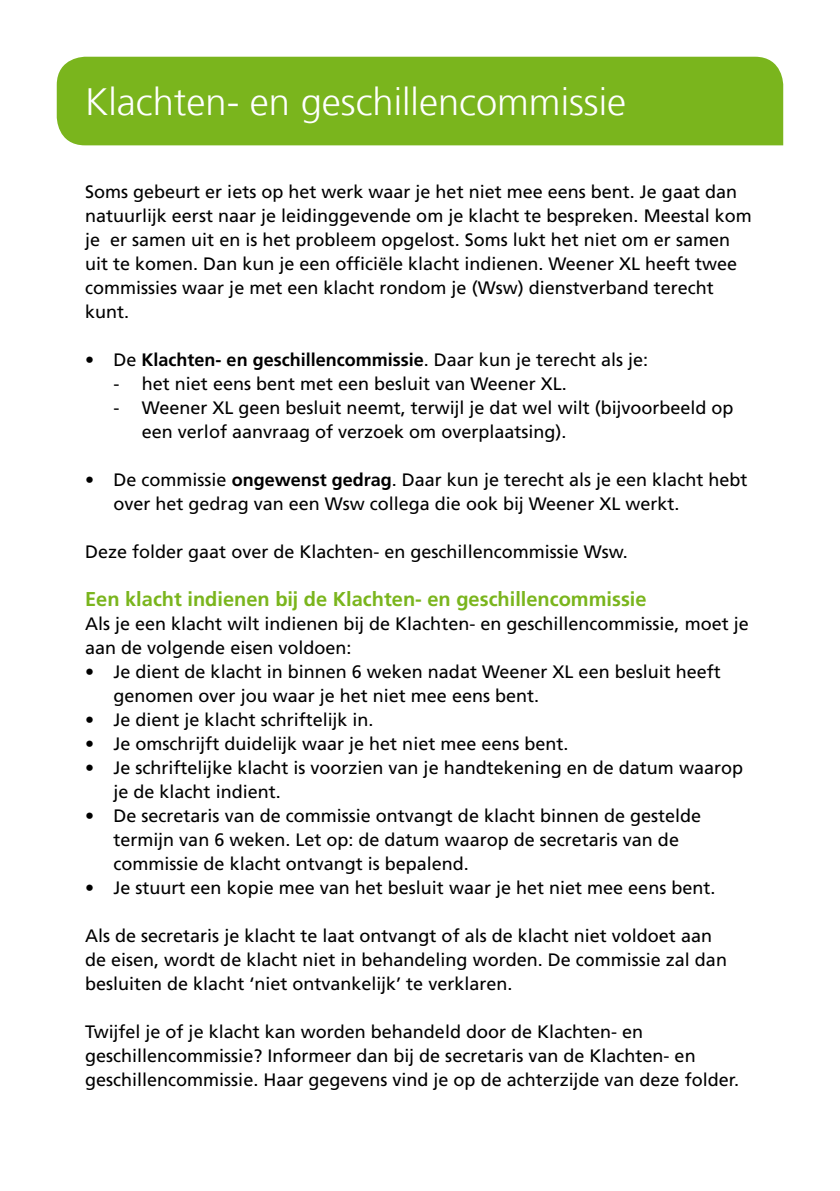
<style>
.page{position:relative;width:840px;height:1191px;background:#fff}
.page>*{position:absolute;margin:0;border:0;box-sizing:border-box;transform-origin:0 0}
.t1{font:300 38px "Frutiger LT Com";color:#fff}
.t2{font:700 20px "Frutiger LT Com";color:#7ab51d}
.t3{font:18px/24px "Frutiger LT Com";color:#000}
.t4{font:700 18px "Frutiger LT Com";color:#000}
.s1{font-weight:400}
.s2{font-weight:700}
</style>
<div class="page">
<div style="left:57px;top:57px;width:725px;height:88px;background:#7ab51d"></div>
<h1 class="t1" style="left:85px;top:80px;width:542px">Klachten- en geschillencommissie</h1>
<p class="t3" style="left:85px;top:180px;width:667px">Soms gebeurt er iets op het werk waar je het niet mee eens bent. Je gaat dan natuurlijk eerst naar je leidinggevende om je klacht te bespreken. Meestal kom je er samen uit en is het probleem opgelost. Soms lukt het niet om er samen uit te komen. Dan kun je een officiële klacht indienen. Weener XL heeft twee commissies waar je met een klacht rondom je (Wsw) dienstverband terecht kunt.</p>
<p class="t4" style="left:85px;top:349px;width:564px"><span class="s1">• De</span> Klachten- en geschillencommissie<span class="s1">. Daar kun je terecht als je:</span></p>
<p class="t3" style="left:113px;top:371px;width:454px">- het niet eens bent met een besluit van Weener XL.</p>
<p class="t3" style="left:142px;top:395px;width:593px;text-indent:-28px">- Weener XL geen besluit neemt, terwijl je dat wel wilt (bijvoorbeeld op een verlof aanvraag of verzoek om overplaatsing).</p>
<p class="t3" style="left:113px;top:467px;width:635px;text-indent:-28px">• De commissie <span class="s2">ongewenst gedrag</span>. Daar kun je terecht als je een klacht hebt over het gedrag van een Wsw collega die ook bij Weener XL werkt.</p>
<p class="t3" style="left:85px;top:539px;width:544px">Deze folder gaat over de Klachten- en geschillencommissie Wsw.</p>
<p class="t2" style="left:85px;top:587px;width:562px">Een klacht indienen bij de Klachten- en geschillencommissie</p>
<p class="t3" style="left:85px;top:612px;width:664px">Als je een klacht wilt indienen bij de Klachten- en geschillencommissie, moet je aan de volgende eisen voldoen:</p>
<p class="t3" style="left:113px;top:659px;width:608px;text-indent:-28px">• Je dient de klacht in binnen 6 weken nadat Weener XL een besluit heeft genomen over jou waar je het niet mee eens bent.</p>
<p class="t3" style="left:85px;top:707px;width:290px">• Je dient je klacht schriftelijk in.</p>
<p class="t3" style="left:85px;top:731px;width:484px">• Je omschrijft duidelijk waar je het niet mee eens bent.</p>
<p class="t3" style="left:113px;top:755px;width:630px;text-indent:-28px">• Je schriftelijke klacht is voorzien van je handtekening en de datum waarop je de klacht indient.</p>
<p class="t3" style="left:113px;top:803px;width:589px;text-indent:-28px">• De secretaris van de commissie ontvangt de klacht binnen de gestelde termijn van 6 weken. Let op: de datum waarop de secretaris van de commissie de klacht ontvangt is bepalend.</p>
<p class="t3" style="left:85px;top:875px;width:631px">• Je stuurt een kopie mee van het besluit waar je het niet mee eens bent.</p>
<p class="t3" style="left:85px;top:923px;width:643px">Als de secretaris je klacht te laat ontvangt of als de klacht niet voldoet aan de eisen, wordt de klacht niet in behandeling worden. De commissie zal dan besluiten de klacht ‘niet ontvankelijk’ te verklaren.</p>
<p class="t3" style="left:85px;top:1019px;width:655px">Twijfel je of je klacht kan worden behandeld door de Klachten- en geschillencommissie? Informeer dan bij de secretaris van de Klachten- en geschillencommissie. Haar gegevens vind je op de achterzijde van deze folder.</p>
</div>
